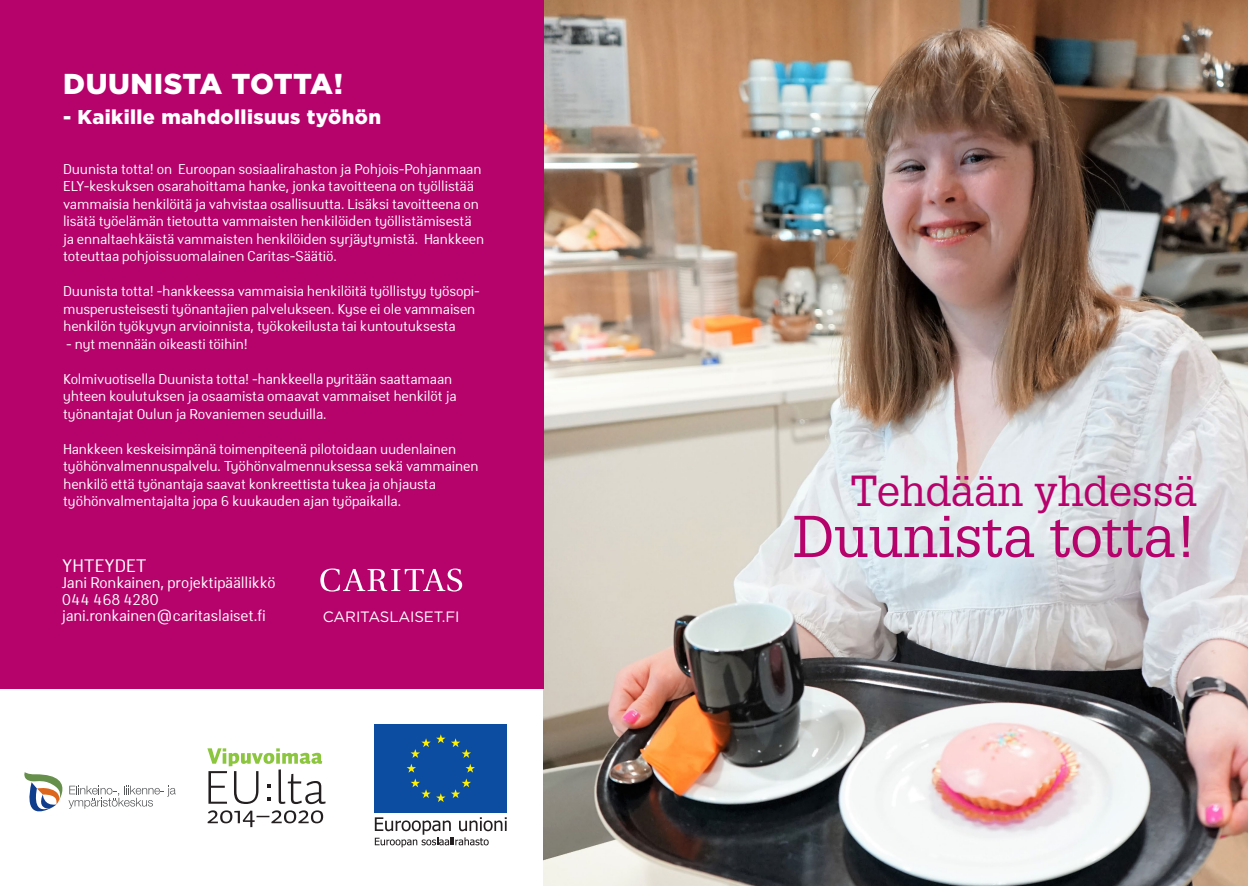
<style>
.page{position:relative;width:1248px;height:886px;background:#fff}
.page>*{position:absolute;margin:0;border:0;box-sizing:border-box;transform-origin:0 0}
.t1{font:57.5px "Glypha LT Std";letter-spacing:-.01em;color:#b6036c}
.t2{font:42.5px "Glypha LT Std";letter-spacing:-.01em;color:#b6036c}
.t3{font:900 28.75px "Gotham";letter-spacing:.02em;color:#fff}
.t4{font:900 20px "Gotham";letter-spacing:.02em;color:#fff}
.t5{font:17.5px "Malmo Sans";letter-spacing:-.01em;color:#fff}
.t6{font:15px "Malmo Sans";letter-spacing:-.01em;color:#fff}
.t7{font:15px "Gotham";letter-spacing:-.01em;color:#fff}
.t8{font:13.75px/17.5px "Malmo Sans";letter-spacing:-.01em;color:#fff}
</style>
<div class="page">
<img style="left:543px;top:0;width:704px;height:886px">
<div style="left:0;top:0;width:543px;height:688px;background:#b6036b"></div>
<svg style="left:207px;top:810px;width:116px;height:17px"></svg>
<svg style="left:207px;top:748px;width:118px;height:56px"></svg>
<div style="left:374px;top:724px;width:133px;height:89px;background:#0d4da1"></div>
<svg style="left:436px;top:734px;width:9px;height:9px"></svg>
<svg style="left:451px;top:738px;width:20px;height:20px"></svg>
<svg style="left:451px;top:764px;width:24px;height:34px"></svg>
<svg style="left:436px;top:793px;width:9px;height:9px"></svg>
<svg style="left:407px;top:764px;width:23px;height:34px"></svg>
<svg style="left:410px;top:738px;width:20px;height:20px"></svg>
<svg style="left:375px;top:817px;width:131px;height:30px"></svg>
<svg style="left:24px;top:772px;width:152px;height:40px"></svg>
<svg style="left:320px;top:568px;width:142px;height:23px"></svg>
<p class="t3" style="left:63px;top:64px;width:281px">DUUNISTA TOTTA!</p>
<p class="t4" style="left:63px;top:103px;width:319px">- Kaikille mahdollisuus työhön</p>
<p class="t8" style="left:63px;top:160px;width:422px">Duunista totta! on Euroopan sosiaalirahaston ja Pohjois-Pohjanmaan ELY-keskuksen osarahoittama hanke, jonka tavoitteena on työllistää vammaisia henkilöitä ja vahvistaa osallisuutta. Lisäksi tavoitteena on lisätä työelämän tietoutta vammaisten henkilöiden työllistämisestä ja ennaltaehkäistä vammaisten henkilöiden syrjäytymistä. Hankkeen toteuttaa pohjoissuomalainen Caritas-Säätiö.</p>
<p class="t8" style="left:63px;top:282px;width:418px">Duunista totta! -hankkeessa vammaisia henkilöitä työllistyy työsopi&shy;musperusteisesti työnantajien palvelukseen. Kyse ei ole vammaisen henkilön työkyvyn arvioinnista, työkokeilusta tai kuntoutuksesta</p>
<p class="t8" style="left:66px;top:335px;width:183px">- nyt mennään oikeasti töihin!</p>
<p class="t8" style="left:63px;top:370px;width:390px">Kolmivuotisella Duunista totta! -hankkeella pyritään saattamaan</p>
<p class="t8" style="left:63px;top:387px;width:395px">yhteen koulutuksen ja osaamista omaavat vammaiset henkilöt ja työnantajat Oulun ja Rovaniemen seuduilla.</p>
<p class="t8" style="left:63px;top:440px;width:417px">Hankkeen keskeisimpänä toimenpiteenä pilotoidaan uudenlainen työhönvalmennuspalvelu. Työhönvalmennuksessa sekä vammainen henkilö että työnantaja saavat konkreettista tukea ja ohjausta</p>
<p class="t8" style="left:63px;top:492px;width:339px">työhönvalmentajalta jopa 6 kuukauden ajan työpaikalla.</p>
<p class="t5" style="left:62px;top:555px;width:86px">YHTEYDET</p>
<p class="t6" style="left:62px;top:574px;width:215px">Jani Ronkainen, projektipäällikkö</p>
<p class="t6" style="left:62px;top:590px;width:99px">044 468 4280</p>
<p class="t6" style="left:62px;top:606px;width:205px">jani.ronkainen@caritaslaiset.fi</p>
<p class="t7" style="left:322px;top:607px;width:138px">CARITASLAISET.FI</p>
<p class="t2" style="left:850px;top:465px;width:348px">Tehdään yhdessä</p>
<p class="t1" style="left:792px;top:502px;width:405px">Duunista totta!</p>
</div>
